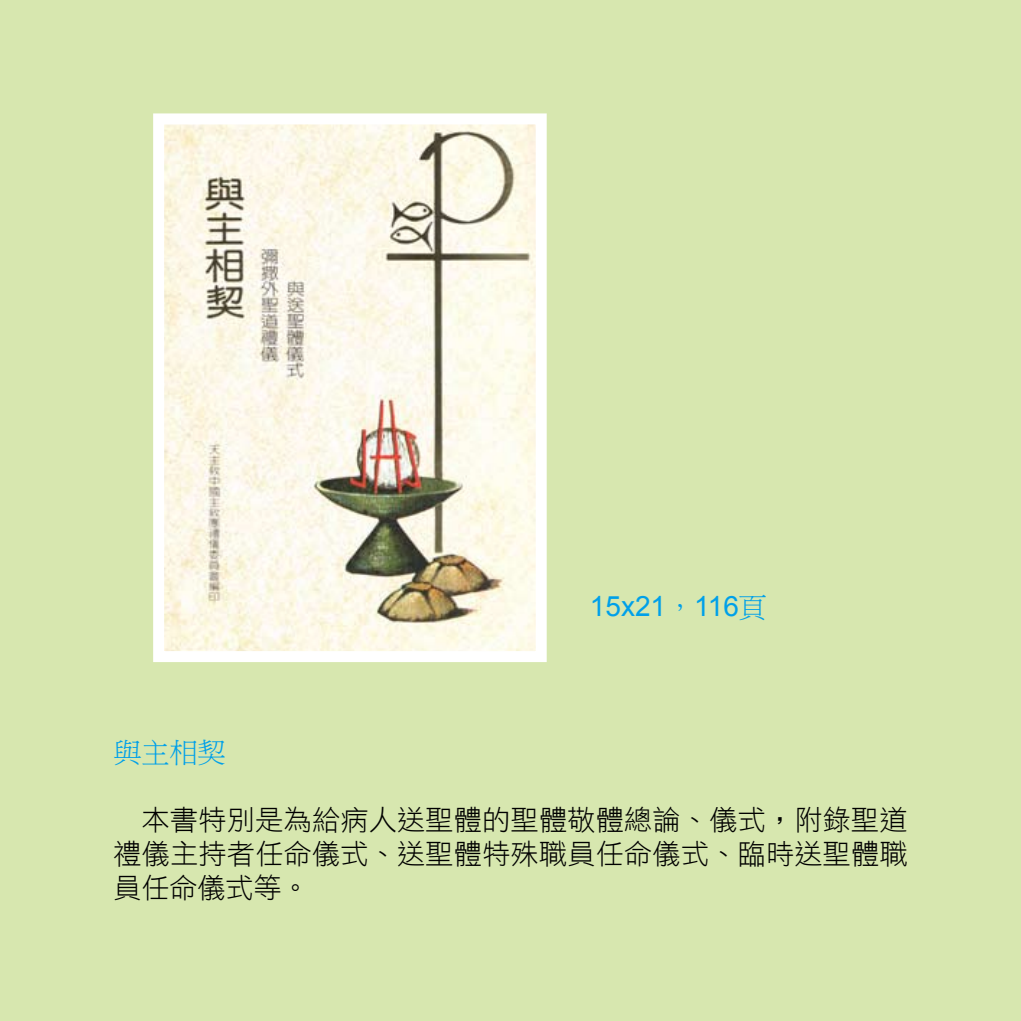
<style>
.page{position:relative;width:1021px;height:1021px;background:#fff}
.page>*{position:absolute;margin:0;border:0;box-sizing:border-box;transform-origin:0 0}
.t1{font:28px/33.6px "DF Hei Lt HK BF";letter-spacing:.015em;color:#000;text-align:justify}
.t2{font:28px "Arial";color:#00a0e9}
.t3{font:28px "P Ming Li U";color:#00a0e9}
.s1{font-family:"P Ming Li U"}
</style>
<div class="page">
<div style="left:0;top:0;width:1020px;height:1020px;background:#d7e7af"></div>
<img style="left:165px;top:125px;width:369px;height:525px">
<div style="left:153px;top:113px;width:393px;height:549px;border:11px solid #fff"></div>
<p class="t3" style="left:113px;top:738px;width:113px">與主相契</p>
<p class="t2" style="left:590px;top:588px;width:178px">15x21<span class="s1">，</span>116<span class="s1">頁</span></p>
<p class="t1" style="left:113px;top:803px;width:795px;text-indent:28px">本書特別是為給病人送聖體的聖體敬體總論、儀式，附錄聖道禮儀主持者任命儀式、送聖體特殊職員任命儀式、臨時送聖體職員任命儀式等。</p>
</div>
